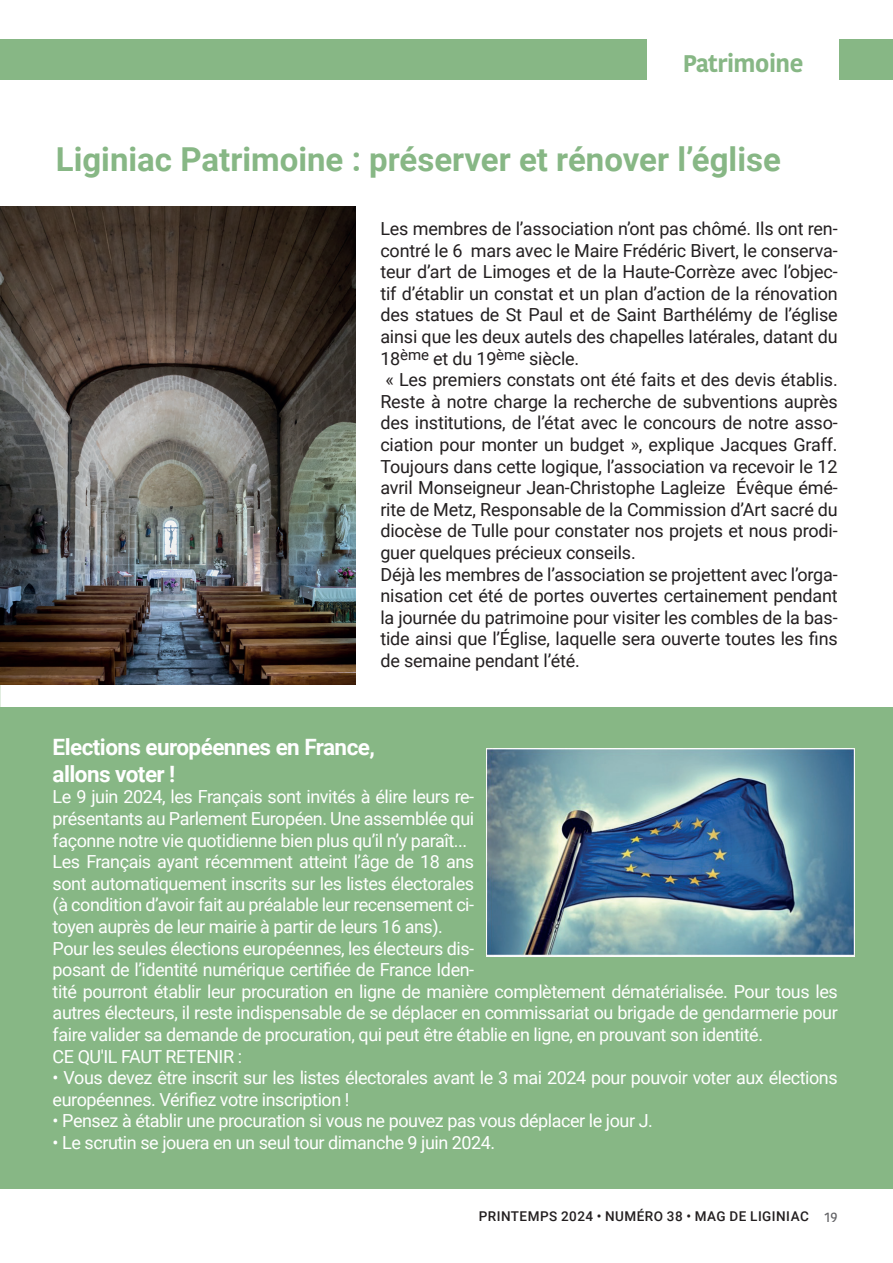
<style>
.page{position:relative;width:893px;height:1263px;background:#fff}
.page>*{position:absolute;margin:0;border:0;box-sizing:border-box;transform-origin:0 0}
.t1{font:700 33px "Roboto";color:#87b785}
.t2{font:700 24px "Kohinoor Bangla";letter-spacing:-.02em;color:#87b785}
.t3{font:700 22.5px "Roboto";letter-spacing:-.025em;color:#fff}
.t4{font:18px/21.6px "Roboto";letter-spacing:-.01em;color:#231f20;text-align:justify}
.t5{font:18px/21.6px "Roboto";letter-spacing:-.025em;color:#fff;text-align:justify}
.t6{font:500 13.5px "Roboto";letter-spacing:.035em;color:#231f20}
.s1{font-family:"Kohinoor Bangla";color:#636366}
</style>
<div class="page">
<div style="left:0;top:707px;width:893px;height:481px;background:#87b785"></div>
<div style="left:0;top:39px;width:893px;height:41px;background:#87b785"></div>
<div style="left:647px;top:27px;width:192px;height:65px;background:#fff"></div>
<img style="left:487px;top:749px;width:367px;height:208px">
<img style="left:0;top:206px;width:355px;height:479px">
<p class="t2" style="left:683px;top:42px;width:122px">Patrimoine</p>
<p class="t1" style="left:56px;top:137px;width:727px">Liginiac Patrimoine : préserver et rénover l’église</p>
<p class="t4" style="left:380px;top:217px;width:459px">Les membres de l’association n’ont pas chômé. Ils ont ren&shy;contré le 6 mars avec le Maire Frédéric Bivert, le conserva&shy;teur d’art de Limoges et de la Haute-Corrèze avec l’objec&shy;tif d’établir un constat et un plan d’action de la rénovation des statues de St Paul et de Saint Barthélémy de l’église ainsi que les deux autels des chapelles latérales, datant du 18<sup>ème</sup> et du 19<sup>ème</sup> siècle.</p>
<p class="t4" style="left:380px;top:368px;width:459px">« Les premiers constats ont été faits et des devis établis.<br>Reste à notre charge la recherche de subventions auprès des institutions, de l’état avec le concours de notre asso&shy;ciation pour monter un budget », explique Jacques Graff.<br>Toujours dans cette logique, l’association va recevoir le 12 avril Monseigneur Jean-Christophe Lagleize Évêque émé&shy;rite de Metz, Responsable de la Commission d’Art sacré du diocèse de Tulle pour constater nos projets et nous prodi&shy;guer quelques précieux conseils.</p>
<p class="t4" style="left:380px;top:563px;width:459px">Déjà les membres de l’association se projettent avec l’orga&shy;nisation cet été de portes ouvertes certainement pendant la journée du patrimoine pour visiter les combles de la bas&shy;tide ainsi que l’Église, laquelle sera ouverte toutes les fins de semaine pendant l’été.</p>
<p class="t3" style="left:53px;top:731px;width:324px">Elections européennes en France,</p>
<p class="t3" style="left:53px;top:758px;width:124px">allons voter !</p>
<p class="t5" style="left:53px;top:785px;width:423px">Le 9 juin 2024, les Français sont invités à élire leurs re&shy;présentants au Parlement Européen. Une assemblée qui façonne notre vie quotidienne bien plus qu’il n’y paraît...</p>
<p class="t5" style="left:53px;top:850px;width:423px">Les Français ayant récemment atteint l’âge de 18 ans sont automatiquement inscrits sur les listes électorales (à condition d’avoir fait au préalable leur recensement ci&shy;toyen auprès de leur mairie à partir de leurs 16 ans).</p>
<p class="t5" style="left:53px;top:937px;width:787px;text-align:left">Pour les seules élections européennes, les électeurs dis-<br>posant de l’identité numérique certifiée de France Iden-<br>tité pourront établir leur procuration en ligne de manière complètement dématérialisée. Pour tous les autres électeurs, il reste indispensable de se déplacer en commissariat ou brigade de gendarmerie pour faire valider sa demande de procuration, qui peut être établie en ligne, en prouvant son identité.</p>
<p class="t5" style="left:53px;top:1045px;width:191px">CE QU'IL FAUT RETENIR :</p>
<p class="t5" style="left:53px;top:1066px;width:787px">• Vous devez être inscrit sur les listes électorales avant le 3 mai 2024 pour pouvoir voter aux élections européennes. Vérifiez votre inscription !</p>
<p class="t5" style="left:53px;top:1109px;width:602px">• Pensez à établir une procuration si vous ne pouvez pas vous déplacer le jour J.</p>
<p class="t5" style="left:53px;top:1131px;width:444px">• Le scrutin se jouera en un seul tour dimanche 9 juin 2024.</p>
<p class="t6" style="left:479px;top:1207px;width:360px">PRINTEMPS 2024 • NUMÉRO 38 • MAG DE LIGINIAC <span class="s1">19</span></p>
</div>
